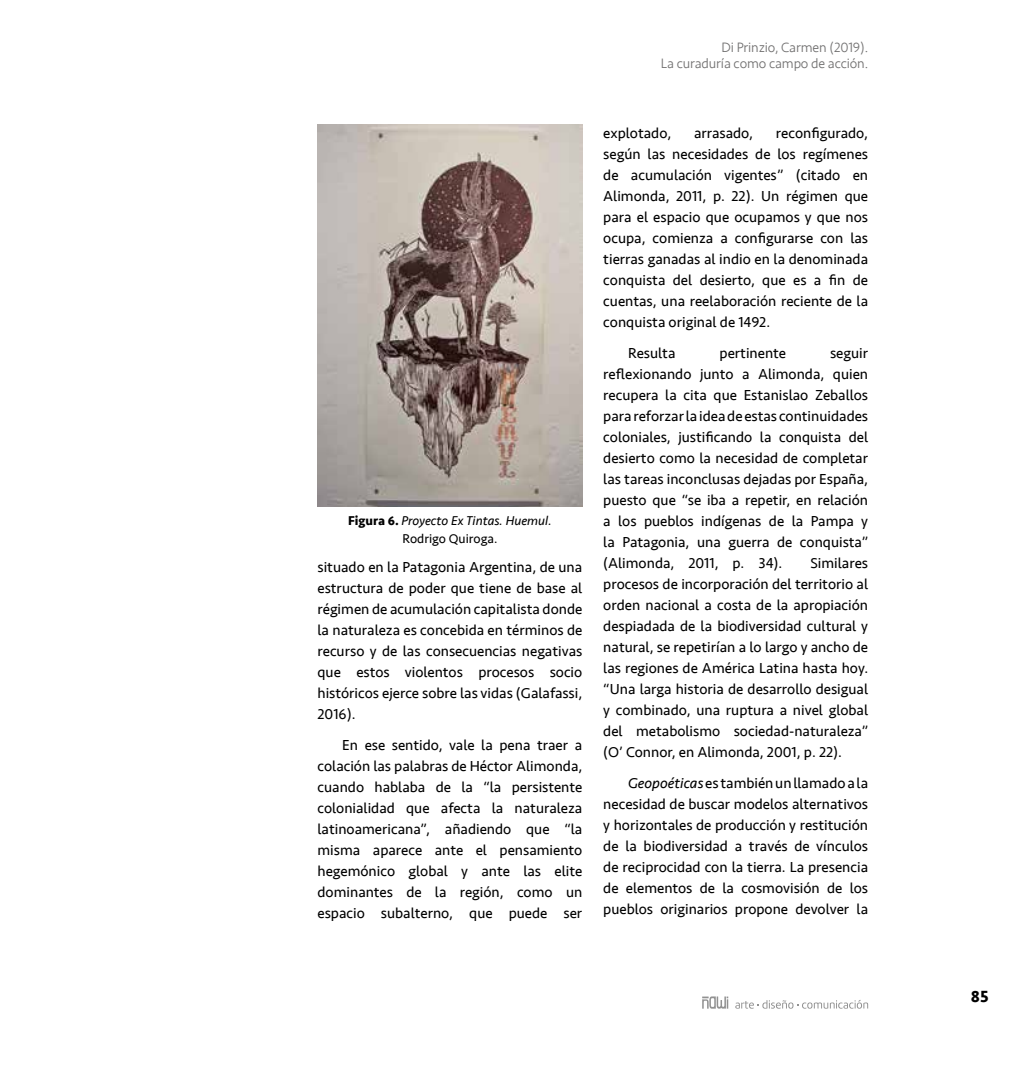
<style>
.page{position:relative;width:1017px;height:1067px;background:#fff}
.page>*{position:absolute;margin:0;border:0;box-sizing:border-box;transform-origin:0 0}
.t1{font:700 16.62px "Seravek";color:#000}
.t2{font:14.88px/21px "Seravek";color:#000;text-align:justify}
.t3{font:300 14px/15.8px "Seravek";letter-spacing:-.01em;color:#706f6f;text-align:right}
.t4{font:italic 13.12px/17.5px "Seravek";color:#000;text-align:center}
.s1{font-weight:700;font-style:normal}
.s2{font-style:normal}
.s3{font-style:italic}
</style>
<div class="page">
<svg style="left:702px;top:996px;width:26px;height:12px"></svg>
<svg style="left:735px;top:1000px;width:133px;height:8px"></svg>
<img style="left:317px;top:125px;width:265px;height:381px">
<p class="t3" style="left:661px;top:40px;width:209px">Di Prinzio, Carmen (2019).<br>La curaduría como campo de acción.</p>
<p class="t4" style="left:348px;top:512px;width:205px"><span class="s1">Figura 6.</span> Proyecto Ex Tintas. Huemul.<br><span class="s2">Rodrigo Quiroga.</span></p>
<p class="t2" style="left:317px;top:556px;width:266px">situado en la Patagonia Argentina, de una estructura de poder que tiene de base al régimen de acumulación capitalista donde la naturaleza es concebida en términos de recurso y de las consecuencias negativas que estos violentos procesos socio históricos ejerce sobre las vidas (Galafassi, 2016).</p>
<p class="t2" style="left:317px;top:734px;width:266px;text-indent:25px">En ese sentido, vale la pena traer a colación las palabras de Héctor Alimonda, cuando hablaba de la “la persistente colonialidad que afecta la naturaleza latinoamericana”, añadiendo que “la misma aparece ante el pensamiento hegemónico global y ante las elite dominantes de la región, como un espacio subalterno, que puede ser</p>
<p class="t2" style="left:603px;top:122px;width:266px;text-indent:173px">reconfigurado, según las necesidades de los regímenes de acumulación vigentes” (citado en Alimonda, 2011, p. 22). Un régimen que para el espacio que ocupamos y que nos ocupa, comienza a configurarse con las tierras ganadas al indio en la denominada conquista del desierto, que es a fin de cuentas, una reelaboración reciente de la conquista original de 1492.</p>
<p class="t2" style="left:628px;top:342px;width:49px">Resulta</p>
<p class="t2" style="left:720px;top:342px;width:68px">pertinente</p>
<p class="t2" style="left:603px;top:122px;width:69px">explotado,</p>
<p class="t2" style="left:694px;top:122px;width:61px">arrasado,</p>
<p class="t2" style="left:603px;top:342px;width:266px;text-indent:227px">seguir reflexionando junto a Alimonda, quien recupera la cita que Estanislao Zeballos para reforzar la idea de estas continuidades coloniales, justificando la conquista del desierto como la necesidad de completar las tareas inconclusas dejadas por España, puesto que “se iba a repetir, en relación a los pueblos indígenas de la Pampa y la Patagonia, una guerra de conquista” (Alimonda, 2011, p. 34).</p>
<p class="t2" style="left:603px;top:552px;width:266px;text-indent:207px">Similares procesos de incorporación del territorio al orden nacional a costa de la apropiación despiadada de la biodiversidad cultural y natural, se repetirían a lo largo y ancho de las regiones de América Latina hasta hoy. “Una larga historia de desarrollo desigual y combinado, una ruptura a nivel global del metabolismo sociedad-naturaleza” (O’ Connor, en Alimonda, 2001, p. 22).</p>
<p class="t2" style="left:603px;top:772px;width:266px;text-indent:25px"><span class="s3">Geopoéticas</span> es también un llamado a la necesidad de buscar modelos alternativos y horizontales de producción y restitución de la biodiversidad a través de vínculos de reciprocidad con la tierra. La presencia de elementos de la cosmovisión de los pueblos originarios propone devolver la</p>
<p class="t1" style="left:971px;top:983px;width:19px">85</p>
</div>
